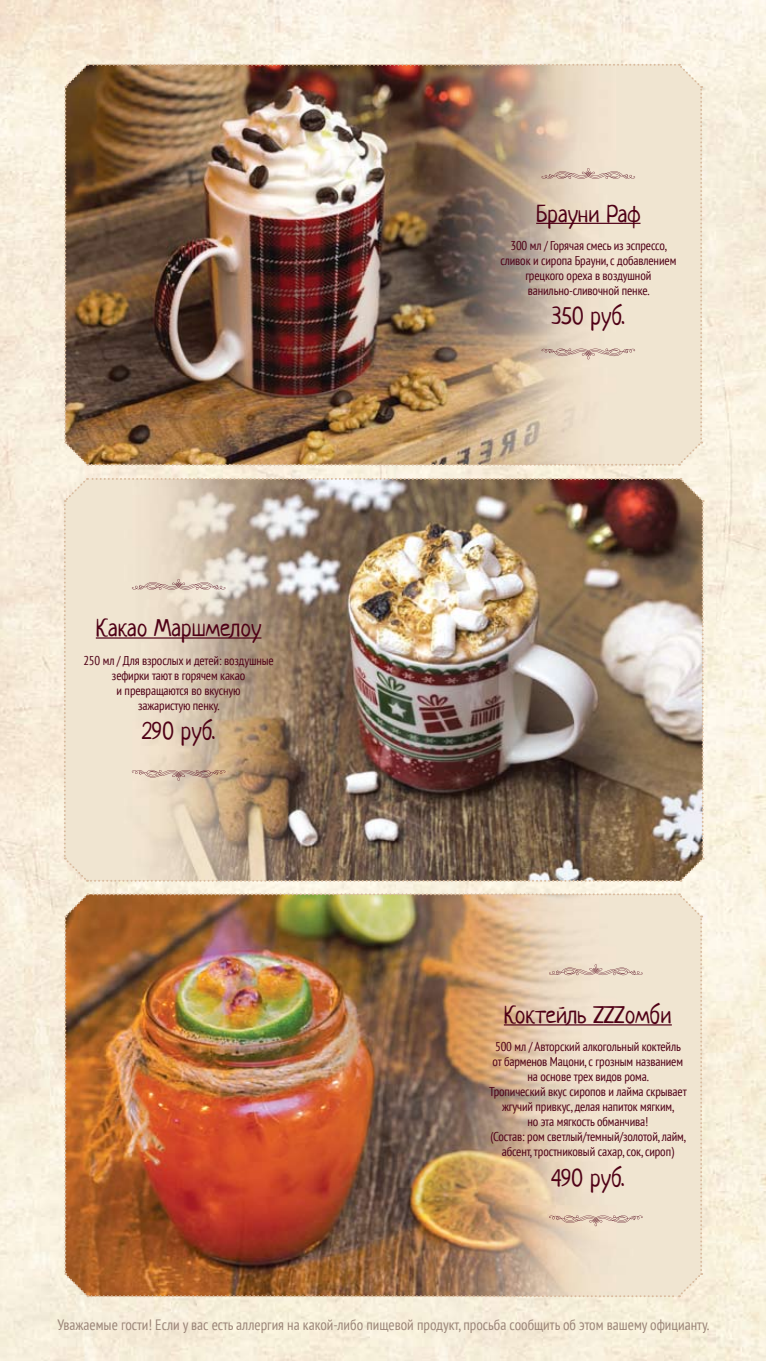
<style>
.page{position:relative;width:766px;height:1361px;background:#fff}
.page>*{position:absolute;margin:0;border:0;box-sizing:border-box;transform-origin:0 0}
.t1{font:24px "Neucha";color:#4f0016}
.t2{font:condensed 15px "PT Sans";color:#9b8578}
.t3{font:condensed 12.75px/15px "PT Sans";letter-spacing:-.01em;color:#4f0016;text-align:center}
</style>
<div class="page">
<img style="left:0;top:0;width:765px;height:1361px">
<img style="left:64px;top:893px;width:638px;height:404px">
<img style="left:64px;top:63px;width:638px;height:403px">
<hr style="left:503px;top:1024px;width:168px;height:1px;background:#4f0016">
<img style="left:63px;top:477px;width:640px;height:405px">
<hr style="left:96px;top:637px;width:165px;height:1px;background:#4f0016">
<hr style="left:536px;top:223px;width:104px;height:1px;background:#4f0016">
<p class="t1" style="left:96px;top:613px;width:167px">Какао Маршмелоу</p>
<p class="t3" style="left:83px;top:652px;width:192px">250 мл / Для взрослых и детей: воздушные зефирки тают в горячем какао<br>и превращаются во вкусную<br>зажаристую пенку.</p>
<p class="t1" style="left:142px;top:716px;width:75px">290 руб.</p>
<p class="t1" style="left:536px;top:199px;width:106px">Брауни Раф</p>
<p class="t3" style="left:500px;top:238px;width:177px">300 мл / Горячая смесь из эспрессо, сливок и сиропа Брауни, с добавлением грецкого ореха в воздушной ванильно-сливочной пенке.</p>
<p class="t1" style="left:551px;top:301px;width:75px">350 руб.</p>
<p class="t1" style="left:503px;top:1000px;width:169px">Коктейль ZZZомби</p>
<p class="t3" style="left:489px;top:1039px;width:199px">500 мл / Авторский алкогольный коктейль от барменов Мацони, с грозным названием на основе трех видов рома.<br>Тропический вкус сиропов и лайма скрывает жгучий привкус, делая напиток мягким,<br>но эта мягкость обманчива!<br>(Состав: ром светлый/темный/золотой, лайм, абсент, тростниковый сахар, сок, сироп)</p>
<p class="t1" style="left:551px;top:1163px;width:74px">490 руб.</p>
<p class="t2" style="left:57px;top:1315px;width:653px">Уважаемые гости! Если у вас есть аллергия на какой-либо пищевой продукт, просьба сообщить об этом вашему официанту.</p>
</div>
